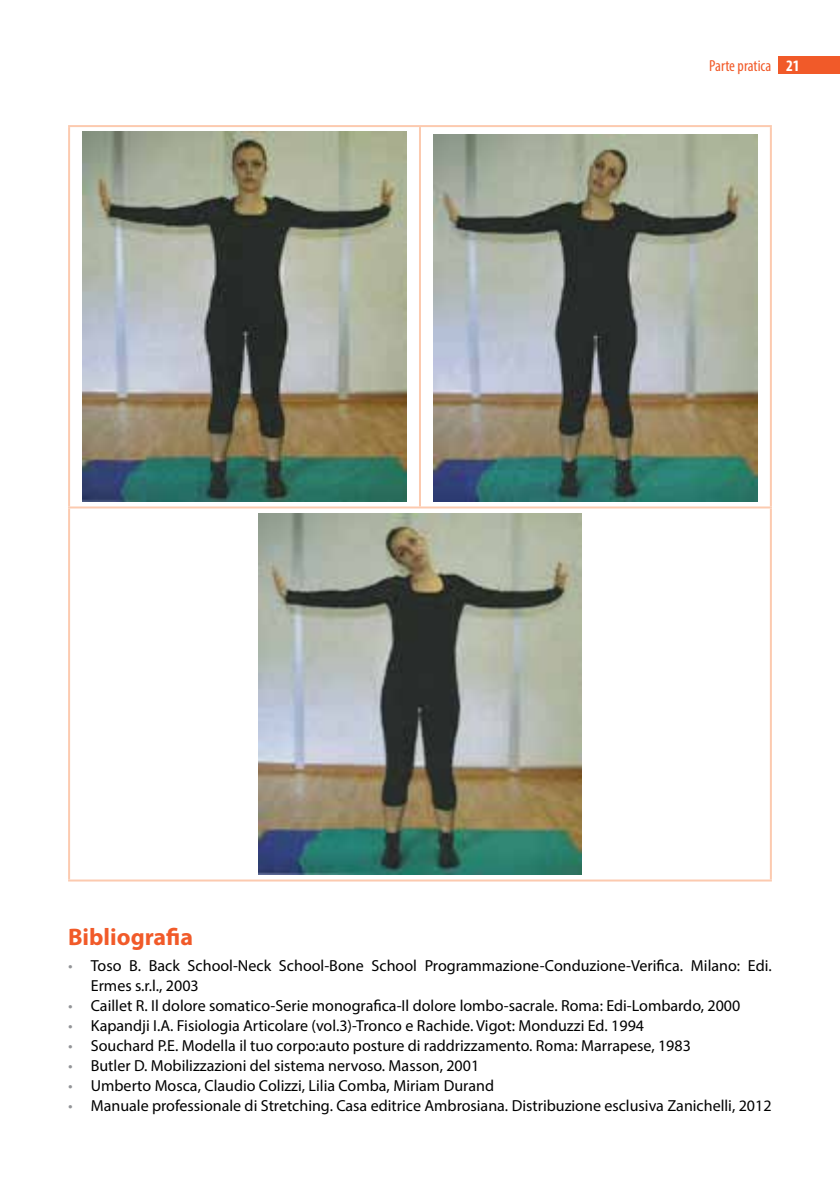
<style>
.page{position:relative;width:840px;height:1191px;background:#fff}
.page>*{position:absolute;margin:0;border:0;box-sizing:border-box;transform-origin:0 0}
.t1{font:700 24px "Myriad Pro";color:#f15a29}
.t2{font:16px/20px "Myriad Pro";color:#000}
.t3{font:condensed 16px "Myriad Pro";color:#f15a29}
.s1{font-weight:700;color:#fff}
.s2{font-style:italic;color:#939598}
</style>
<div class="page">
<div style="left:778px;top:56px;width:61px;height:17px;background:#f15a29"></div>
<hr style="left:68px;top:127px;width:2px;height:379px;background:#fccaaf">
<hr style="left:68px;top:508px;width:2px;height:371px;background:#fccaaf">
<hr style="left:68px;top:125px;width:352px;height:2px;background:#fccaaf">
<hr style="left:420px;top:125px;width:351px;height:2px;background:#fccaaf">
<hr style="left:419px;top:127px;width:2px;height:379px;background:#fccaaf">
<hr style="left:769px;top:127px;width:2px;height:379px;background:#fccaaf">
<hr style="left:769px;top:508px;width:2px;height:371px;background:#fccaaf">
<hr style="left:68px;top:506px;width:352px;height:2px;background:#fccaaf">
<hr style="left:420px;top:506px;width:351px;height:2px;background:#fccaaf">
<hr style="left:68px;top:879px;width:352px;height:2px;background:#fccaaf">
<hr style="left:420px;top:879px;width:351px;height:2px;background:#fccaaf">
<img style="left:83px;top:132px;width:323px;height:370px">
<img style="left:433px;top:135px;width:323px;height:367px">
<img style="left:258px;top:513px;width:323px;height:362px">
<p class="t3" style="left:708px;top:56px;width:92px">Parte pratica <span class="s1">21</span></p>
<h1 class="t1" style="left:68px;top:921px;width:126px">Bibliografia</h1>
<p class="t2" style="left:91px;top:955px;width:682px;text-indent:-23px"><span class="s2">•</span> Toso B. Back School-Neck School-Bone School Programmazione-Conduzione-Verifica. Milano: Edi.<br>Ermes s.r.l., 2003</p>
<p class="t2" style="left:68px;top:995px;width:673px"><span class="s2">•</span> Caillet R. Il dolore somatico-Serie monografica-Il dolore lombo-sacrale. Roma: Edi-Lombardo, 2000</p>
<p class="t2" style="left:68px;top:1015px;width:577px"><span class="s2">•</span> Kapandji I.A. Fisiologia Articolare (vol.3)-Tronco e Rachide. Vigot: Monduzzi Ed. 1994</p>
<p class="t2" style="left:68px;top:1035px;width:624px"><span class="s2">•</span> Souchard P.E. Modella il tuo corpo:auto posture di raddrizzamento. Roma: Marrapese, 1983</p>
<p class="t2" style="left:68px;top:1055px;width:412px"><span class="s2">•</span> Butler D. Mobilizzazioni del sistema nervoso. Masson, 2001</p>
<p class="t2" style="left:68px;top:1075px;width:427px"><span class="s2">•</span> Umberto Mosca, Claudio Colizzi, Lilia Comba, Miriam Durand</p>
<p class="t2" style="left:68px;top:1095px;width:704px"><span class="s2">•</span> Manuale professionale di Stretching. Casa editrice Ambrosiana. Distribuzione esclusiva Zanichelli, 2012</p>
</div>
